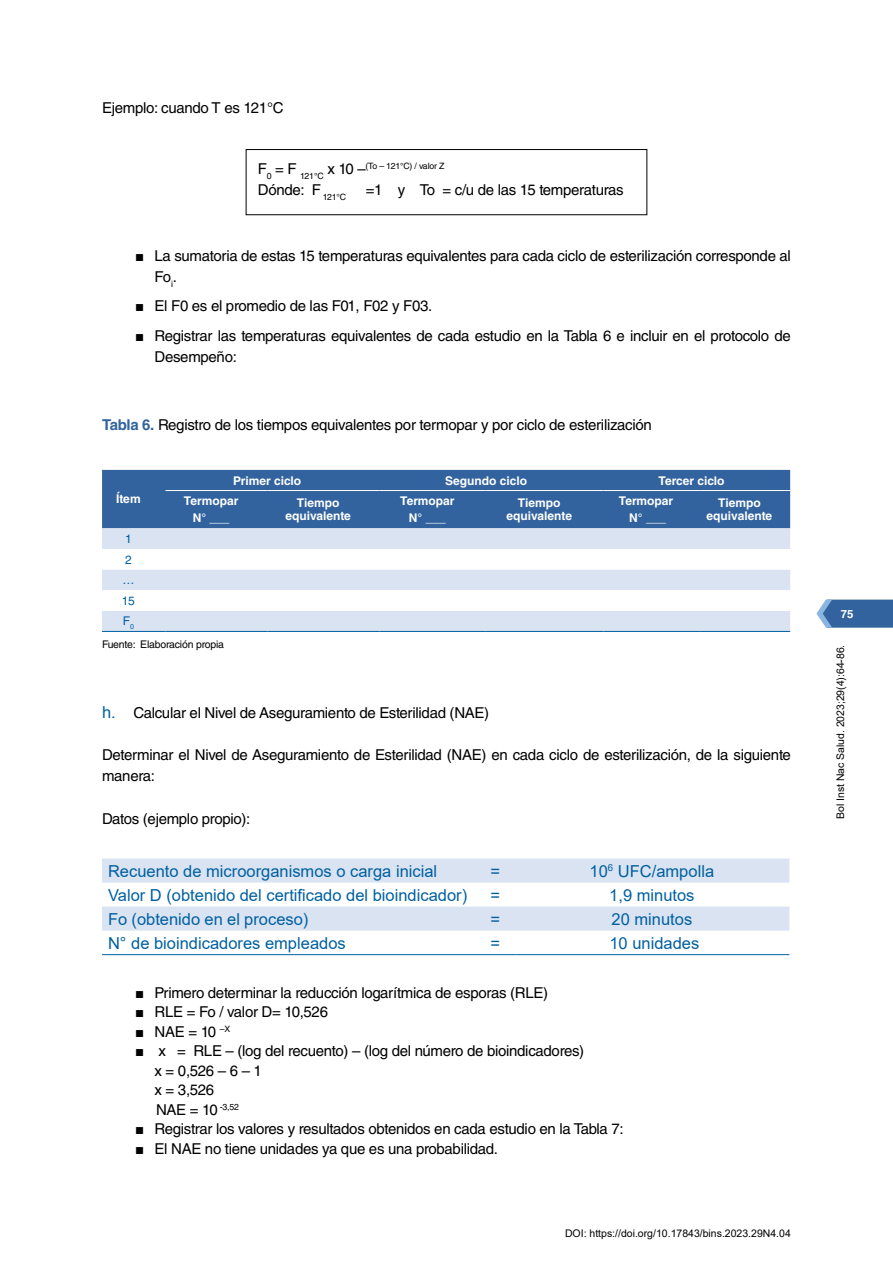
<style>
.page{position:relative;width:893px;height:1263px;background:#fff}
.page>*{position:absolute;margin:0;border:0;box-sizing:border-box;transform-origin:0 0}
.t1{font:16.5px "Arial";color:#0060a0}
.t2{font:15px/21px "Helvetica LT Std";letter-spacing:-.02em;color:#000}
.t3{font:700 12px/17.2px "Helvetica LT Std";color:#fff;text-align:center}
.t4{font:12px/20.5px "Helvetica LT Std";color:#0060a0}
.t5{font:700 11.4px "Helvetica LT Std";color:#fff}
.t6{font:10.5px "Arial";color:#000}
.t7{font:10.5px "Helvetica LT Std";letter-spacing:-.02em;color:#000}
.t8{font:8.7px "Helvetica LT Std";letter-spacing:-.02em;color:#000}
.s1{font-size:15px}
.s2{font-family:"Arial"}
.s3{font-weight:700;color:#32639e}
.s4{font-family:"Arial";font-size:16.5px;color:#0060a0}
</style>
<div class="page">
<svg style="left:816px;top:600px;width:77px;height:28px;background:#4875aa"></svg>
<div style="left:246px;top:149px;width:401px;height:66px;border:1px solid #000"></div>
<div style="left:102px;top:470px;width:688px;height:58px;background:#32639e"></div>
<div style="left:102px;top:528px;width:688px;height:103px;background:#dae3f2"></div>
<svg style="left:102px;top:549px;width:688px;height:62px"></svg>
<hr style="left:102px;top:631px;width:63px;height:1px;background:#0060a0">
<hr style="left:165px;top:631px;width:102px;height:1px;background:#0060a0">
<hr style="left:267px;top:631px;width:112px;height:1px;background:#0060a0">
<hr style="left:379px;top:631px;width:107px;height:1px;background:#0060a0">
<hr style="left:486px;top:631px;width:117px;height:1px;background:#0060a0">
<hr style="left:603px;top:631px;width:96px;height:1px;background:#0060a0">
<hr style="left:699px;top:631px;width:91px;height:1px;background:#0060a0">
<hr style="left:165px;top:490px;width:102px;height:1px;background:#fff">
<hr style="left:267px;top:490px;width:112px;height:1px;background:#fff">
<hr style="left:379px;top:490px;width:107px;height:1px;background:#fff">
<hr style="left:486px;top:490px;width:117px;height:1px;background:#fff">
<hr style="left:603px;top:490px;width:96px;height:1px;background:#fff">
<hr style="left:699px;top:490px;width:91px;height:1px;background:#fff">
<svg style="left:102px;top:858px;width:687px;height:73px;fill:#dae3f2"></svg>
<hr style="left:102px;top:954px;width:415px;height:1px;background:#0060a0">
<hr style="left:517px;top:954px;width:272px;height:1px;background:#0060a0">
<p class="t2" style="left:102px;top:97px;width:183px">Ejemplo: cuando T es 121°C</p>
<p class="t8" style="left:258px;top:161px;width:188px"><span class="s1">F</span>0 <span class="s1">= F</span> 121°C <span class="s1">x 10 –</span>(To – 121°C) / valor Z</p>
<p class="t2" style="left:258px;top:180px;width:90px">Dónde: F <sub>121°C</sub></p>
<p class="t2" style="left:366px;top:180px;width:259px">=1 y To = c/u de las 15 temperaturas</p>
<p class="t2" style="left:155px;top:245px;width:638px;text-indent:-20px"><span class="s2">■</span> La sumatoria de estas 15 temperaturas equivalentes para cada ciclo de esterilización corresponde al<br>Fo<sub>i</sub>.</p>
<p class="t2" style="left:135px;top:295px;width:299px"><span class="s2">■</span> El F0 es el promedio de las F01, F02 y F03.</p>
<p class="t2" style="left:155px;top:325px;width:638px;text-indent:-20px"><span class="s2">■</span> Registrar las temperaturas equivalentes de cada estudio en la Tabla 6 e incluir en el protocolo de<br>Desempeño:</p>
<p class="t2" style="left:102px;top:414px;width:551px"><span class="s3">Tabla 6.</span> Registro de los tiempos equivalentes por termopar y por ciclo de esterilización</p>
<p class="t3" style="left:116px;top:490px;width:26px">Ítem</p>
<p class="t3" style="left:233px;top:471px;width:70px">Primer ciclo</p>
<p class="t3" style="left:445px;top:471px;width:83px">Segundo ciclo</p>
<p class="t3" style="left:658px;top:471px;width:68px">Tercer ciclo</p>
<p class="t3" style="left:184px;top:492px;width:56px">Termopar<br>N° ___</p>
<p class="t3" style="left:285px;top:496px;width:67px;line-height:12.9px">Tiempo equivalente</p>
<p class="t3" style="left:400px;top:492px;width:56px">Termopar<br>N° ___</p>
<p class="t3" style="left:506px;top:496px;width:67px;line-height:12.9px">Tiempo equivalente</p>
<p class="t3" style="left:619px;top:492px;width:56px">Termopar<br>N° ___</p>
<p class="t3" style="left:706px;top:496px;width:67px;line-height:12.9px">Tiempo equivalente</p>
<p class="t4" style="left:122px;top:528px;width:14px">1<br>2 …<br>15<br>F<sub>0</sub></p>
<p class="t7" style="left:102px;top:638px;width:123px">Fuente: Elaboración propia</p>
<p class="t2" style="left:102px;top:702px;width:389px"><span class="s4">h.</span> Calcular el Nivel de Aseguramiento de Esterilidad (NAE)</p>
<p class="t2" style="left:102px;top:744px;width:690px">Determinar el Nivel de Aseguramiento de Esterilidad (NAE) en cada ciclo de esterilización, de la siguiente manera:</p>
<p class="t2" style="left:102px;top:808px;width:150px">Datos (ejemplo propio):</p>
<p class="t1" style="left:108px;top:859px;width:331px">Recuento de microorganismos o carga inicial</p>
<p class="t1" style="left:490px;top:859px;width:11px">=</p>
<p class="t1" style="left:590px;top:859px;width:126px">10<sup>6</sup> UFC/ampolla</p>
<p class="t1" style="left:108px;top:883px;width:361px">Valor D (obtenido del certificado del bioindicador)</p>
<p class="t1" style="left:490px;top:883px;width:11px">=</p>
<p class="t1" style="left:609px;top:883px;width:87px">1,9 minutos</p>
<p class="t1" style="left:108px;top:907px;width:202px">Fo (obtenido en el proceso)</p>
<p class="t1" style="left:490px;top:907px;width:11px">=</p>
<p class="t1" style="left:611px;top:907px;width:82px">20 minutos</p>
<p class="t1" style="left:108px;top:931px;width:239px">N° de bioindicadores empleados</p>
<p class="t1" style="left:490px;top:931px;width:11px">=</p>
<p class="t1" style="left:609px;top:931px;width:91px">10 unidades</p>
<p class="t2" style="left:135px;top:982px;width:415px"><span class="s2">■</span> Primero determinar la reducción logarítmica de esporas (RLE)</p>
<p class="t2" style="left:135px;top:1001px;width:194px"><span class="s2">■</span> RLE = Fo / valor D= 10,526</p>
<p class="t2" style="left:135px;top:1021px;width:97px"><span class="s2">■</span> NAE = 10 <sup>–X</sup></p>
<p class="t2" style="left:155px;top:1041px;width:431px;line-height:19.5px;text-indent:-20px"><span class="s2">■</span> x = RLE – (log del recuento) – (log del número de bioindicadores) x = 0,526 – 6 – 1<br>x = 3,526<br>NAE = 10 <sup>-3,52</sup></p>
<p class="t2" style="left:135px;top:1118px;width:490px"><span class="s2">■</span> Registrar los valores y resultados obtenidos en cada estudio en la Tabla 7:</p>
<p class="t2" style="left:135px;top:1138px;width:364px"><span class="s2">■</span> El NAE no tiene unidades ya que es una probabilidad.</p>
<p class="t6" style="left:565px;top:1225px;width:227px">DOI: https://doi.org/10.17843/bins.2023.29N4.04</p>
<p class="t5" style="left:841px;top:607px;width:14px">75</p>
<p class="t6" style="left:833px;top:818px;width:175px;rotate:-90deg">Bol Inst Nac Salud. 2023;29(4):64-86.</p>
</div>
